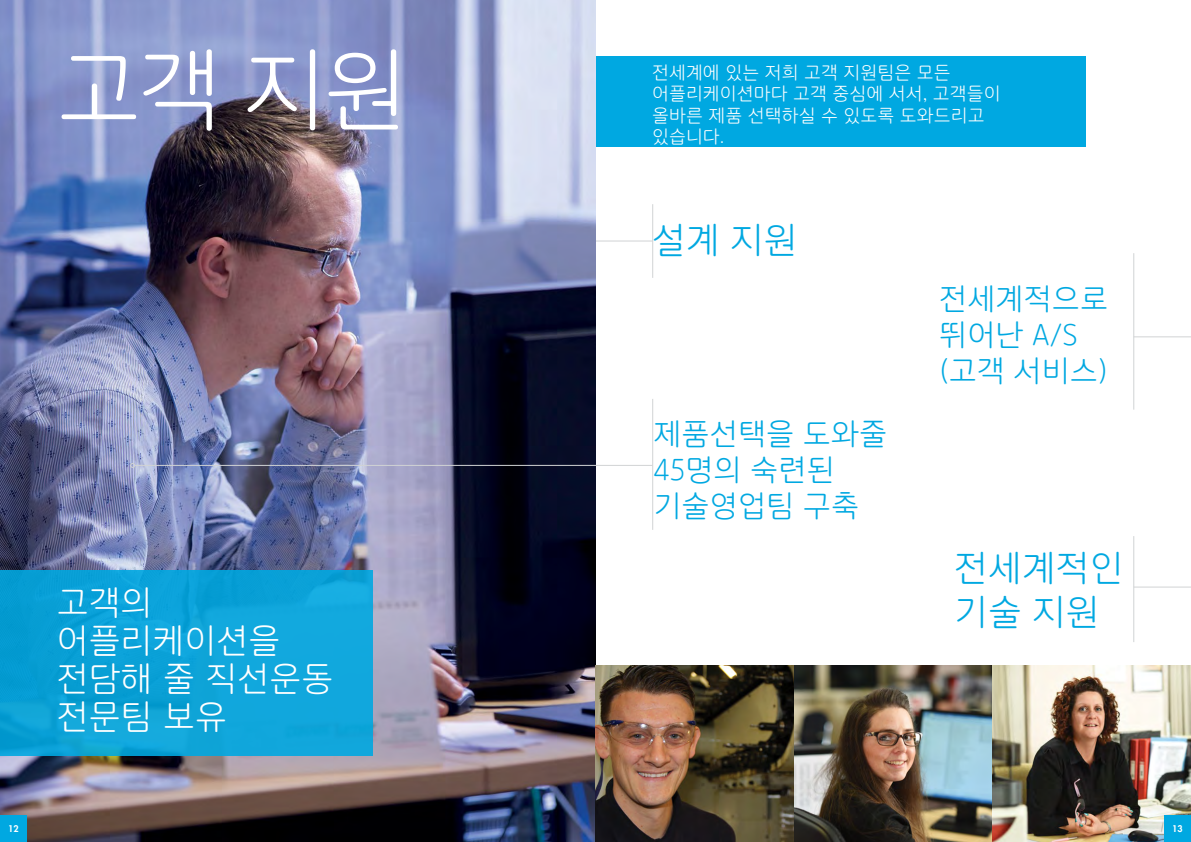
<style>
.page{position:relative;width:1191px;height:842px;background:#fff}
.page>*{position:absolute;margin:0;border:0;box-sizing:border-box;transform-origin:0 0}
.t1{font:90px "TT Gulim L";color:#fff}
.t2{font:36px/43.2px "TT Gulim L";color:#00a8e1}
.t3{font:34px/38px "TT Gulim L";color:#fff}
.t4{font:30px/36px "TT Gulim L";color:#00a8e1}
.t5{font:18px/21.6px "TT Gulim L";color:#fff}
.t6{font:800 9px "Futura Std";color:#fff}
</style>
<div class="page">
<div style="left:595px;top:57px;width:490px;height:90px;background:#00a8e1"></div>
<hr style="left:592px;top:240px;width:60px;height:1px;background:#d1d3d4">
<hr style="left:652px;top:204px;width:1px;height:74px;background:#d1d3d4">
<hr style="left:1133px;top:253px;width:1px;height:157px;background:#d1d3d4">
<hr style="left:1133px;top:336px;width:58px;height:1px;background:#d1d3d4">
<hr style="left:1133px;top:536px;width:1px;height:106px;background:#d1d3d4">
<hr style="left:1133px;top:587px;width:58px;height:1px;background:#d1d3d4">
<img style="left:0;top:0;width:595px;height:842px">
<div style="left:0;top:570px;width:372px;height:185px;background:#0ea4da"></div>
<div style="left:595px;top:815px;width:27px;height:27px;background:#15141a"></div>
<img style="left:596px;top:666px;width:595px;height:176px">
<hr style="left:652px;top:399px;width:1px;height:131px;background:#d1d3d4">
<hr style="left:135px;top:465px;width:517px;height:1px;background:#d1d3d4">
<svg style="left:130px;top:463px;width:5px;height:5px"></svg>
<div style="left:0;top:815px;width:27px;height:27px;background:#00a8e1"></div>
<div style="left:1164px;top:815px;width:27px;height:27px;background:#00a8e1"></div>
<h1 class="t1" style="left:57px;top:45px;width:353px">고객 지원</h1>
<h3 class="t3" style="left:57px;top:584px;width:278px">고객의 어플리케이션을 전담해 줄 직선운동 전문팀 보유</h3>
<p class="t5" style="left:652px;top:62px;width:350px">전세계에 있는 저희 고객 지원팀은 모든 어플리케이션마다 고객 중심에 서서, 고객들이 올바른 제품 선택하실 수 있도록 도와드리고 있습니다.</p>
<h2 class="t2" style="left:652px;top:219px;width:147px">설계 지원</h2>
<h3 class="t4" style="left:653px;top:417px;width:235px">제품선택을 도와줄<br>45명의 숙련된 기술영업팀 구축</h3>
<h3 class="t4" style="left:939px;top:282px;width:171px">전세계적으로 뛰어난 A/S (고객 서비스)</h3>
<h2 class="t2" style="left:954px;top:548px;width:171px">전세계적인 기술 지원</h2>
<p class="t6" style="left:8px;top:823px;width:12px">12</p>
<p class="t6" style="left:1172px;top:823px;width:12px">13</p>
</div>
